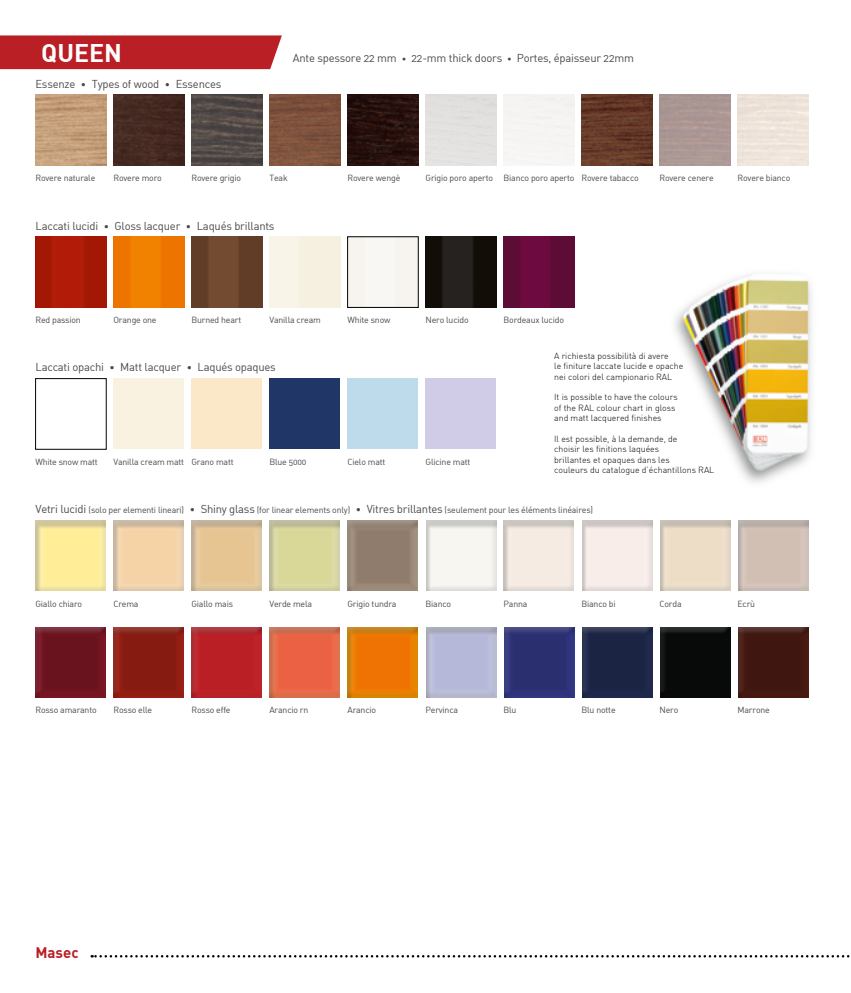
<style>
.page{position:relative;width:851px;height:993px;background:#fff}
.page>*{position:absolute;margin:0;border:0;box-sizing:border-box;transform-origin:0 0}
.t1{font:25px "DIN Bold Alternate";color:#fff}
.t2{font:15px "DIN Bold Alternate";color:#b91f25}
.t3{font:11.25px "DIN Regular Alternate";letter-spacing:-.02em;color:#4a4a49}
.t4{font:8.75px "DIN Regular Alternate";letter-spacing:-.02em;color:#4a4a49}
.t5{font:8.75px/10.5px "DIN Light Alternate";color:#000}
.s1{font-size:10px}
.s2{font-size:8.75px}
.s3{font-size:11.25px}
</style>
<div class="page">
<svg style="left:92px;top:955px;width:758px;height:2px"></svg>
<div style="left:0;top:35px;width:282px;height:34px;background:#b91f25"></div>
<img style="left:581px;top:95px;width:71px;height:71px">
<img style="left:347px;top:95px;width:71px;height:71px">
<img style="left:269px;top:95px;width:71px;height:71px">
<img style="left:191px;top:95px;width:71px;height:71px">
<img style="left:113px;top:95px;width:71px;height:71px">
<img style="left:35px;top:95px;width:71px;height:71px">
<img style="left:503px;top:236px;width:71px;height:71px">
<img style="left:425px;top:236px;width:71px;height:71px">
<img style="left:191px;top:236px;width:71px;height:71px">
<img style="left:113px;top:236px;width:71px;height:71px">
<img style="left:35px;top:236px;width:71px;height:71px">
<div style="left:425px;top:378px;width:71px;height:71px;background:#d0cce8"></div>
<div style="left:347px;top:378px;width:71px;height:71px;background:#bedbeb"></div>
<div style="left:269px;top:378px;width:71px;height:71px;background:#1f3666"></div>
<div style="left:191px;top:378px;width:71px;height:71px;background:#fae8c9"></div>
<div style="left:113px;top:378px;width:71px;height:71px;background:#f9f2e0"></div>
<div style="left:35px;top:378px;width:71px;height:71px;border:1px solid #000"></div>
<div style="left:343px;top:515px;width:82px;height:76px;background:#000;opacity:.11"></div>
<div style="left:259px;top:510px;width:92px;height:81px;background:#000;opacity:.22"></div>
<div style="left:262px;top:513px;width:84px;height:78px;background:#fff"></div>
<div style="left:265px;top:515px;width:82px;height:76px;background:#000;opacity:.11"></div>
<div style="left:180px;top:510px;width:94px;height:82px;background:#000;opacity:.22"></div>
<div style="left:184px;top:513px;width:84px;height:79px;background:#fff"></div>
<div style="left:187px;top:515px;width:83px;height:77px;background:#000;opacity:.11"></div>
<div style="left:102px;top:510px;width:94px;height:82px;background:#000;opacity:.22"></div>
<div style="left:106px;top:513px;width:84px;height:79px;background:#fff"></div>
<div style="left:109px;top:515px;width:83px;height:77px;background:#000;opacity:.11"></div>
<div style="left:24px;top:510px;width:94px;height:82px;background:#000;opacity:.22"></div>
<div style="left:28px;top:513px;width:84px;height:79px;background:#fff"></div>
<div style="left:31px;top:515px;width:83px;height:77px;background:#000;opacity:.11"></div>
<div style="left:733px;top:515px;width:82px;height:76px;background:#000;opacity:.11"></div>
<div style="left:648px;top:510px;width:94px;height:81px;background:#000;opacity:.22"></div>
<div style="left:652px;top:512px;width:84px;height:79px;background:#fff"></div>
<div style="left:655px;top:515px;width:83px;height:76px;background:#000;opacity:.11"></div>
<div style="left:570px;top:510px;width:94px;height:81px;background:#000;opacity:.22"></div>
<div style="left:574px;top:512px;width:84px;height:79px;background:#fff"></div>
<div style="left:577px;top:515px;width:83px;height:76px;background:#000;opacity:.11"></div>
<div style="left:492px;top:510px;width:94px;height:81px;background:#000;opacity:.22"></div>
<div style="left:496px;top:512px;width:84px;height:79px;background:#fff"></div>
<div style="left:499px;top:515px;width:83px;height:76px;background:#000;opacity:.11"></div>
<div style="left:414px;top:510px;width:94px;height:81px;background:#000;opacity:.22"></div>
<div style="left:418px;top:512px;width:84px;height:79px;background:#fff"></div>
<div style="left:421px;top:515px;width:83px;height:76px;background:#000;opacity:.11"></div>
<div style="left:343px;top:621px;width:82px;height:77px;background:#000;opacity:.11"></div>
<div style="left:259px;top:616px;width:92px;height:82px;background:#000;opacity:.22"></div>
<div style="left:262px;top:619px;width:84px;height:79px;background:#fff"></div>
<div style="left:265px;top:621px;width:82px;height:77px;background:#000;opacity:.11"></div>
<div style="left:181px;top:616px;width:93px;height:82px;background:#000;opacity:.22"></div>
<div style="left:184px;top:619px;width:84px;height:79px;background:#fff"></div>
<div style="left:187px;top:621px;width:83px;height:77px;background:#000;opacity:.11"></div>
<div style="left:103px;top:616px;width:93px;height:82px;background:#000;opacity:.22"></div>
<div style="left:106px;top:619px;width:84px;height:79px;background:#fff"></div>
<div style="left:109px;top:621px;width:83px;height:77px;background:#000;opacity:.11"></div>
<div style="left:25px;top:616px;width:93px;height:82px;background:#000;opacity:.22"></div>
<div style="left:28px;top:619px;width:84px;height:79px;background:#fff"></div>
<div style="left:31px;top:621px;width:83px;height:77px;background:#000;opacity:.11"></div>
<img style="left:675px;top:274px;width:137px;height:209px">
<div style="left:733px;top:621px;width:82px;height:77px;background:#000;opacity:.11"></div>
<div style="left:649px;top:616px;width:92px;height:82px;background:#000;opacity:.22"></div>
<div style="left:652px;top:619px;width:84px;height:79px;background:#fff"></div>
<div style="left:655px;top:621px;width:82px;height:77px;background:#000;opacity:.11"></div>
<div style="left:571px;top:616px;width:92px;height:82px;background:#000;opacity:.22"></div>
<div style="left:574px;top:619px;width:84px;height:79px;background:#fff"></div>
<div style="left:577px;top:621px;width:82px;height:77px;background:#000;opacity:.11"></div>
<div style="left:493px;top:616px;width:92px;height:82px;background:#000;opacity:.22"></div>
<div style="left:496px;top:619px;width:84px;height:79px;background:#fff"></div>
<div style="left:499px;top:621px;width:82px;height:77px;background:#000;opacity:.11"></div>
<div style="left:415px;top:616px;width:92px;height:82px;background:#000;opacity:.22"></div>
<div style="left:418px;top:619px;width:84px;height:79px;background:#fff"></div>
<div style="left:421px;top:621px;width:82px;height:77px;background:#000;opacity:.11"></div>
<h1 class="t1" style="left:41px;top:37px;width:82px">QUEEN</h1>
<p class="t3" style="left:35px;top:77px;width:187px">Essenze <span class="s1">•</span> Types of wood <span class="s1">•</span> Essences</p>
<p class="t3" style="left:293px;top:51px;width:342px">Ante spessore 22 mm <span class="s2">•</span> 22-mm thick doors <span class="s2">•</span> Portes, épaisseur 22mm</p>
<p class="t4" style="left:35px;top:173px;width:61px">Rovere naturale</p>
<p class="t4" style="left:113px;top:173px;width:50px">Rovere moro</p>
<p class="t4" style="left:191px;top:173px;width:51px">Rovere grigio</p>
<p class="t4" style="left:269px;top:173px;width:20px">Teak</p>
<p class="t4" style="left:347px;top:173px;width:54px">Rovere wengè</p>
<p class="t4" style="left:425px;top:173px;width:215px">Grigio poro aperto Bianco poro aperto Rovere tabacco</p>
<p class="t4" style="left:659px;top:173px;width:56px">Rovere cenere</p>
<p class="t4" style="left:737px;top:173px;width:54px">Rovere bianco</p>
<p class="t3" style="left:35px;top:218px;width:240px">Laccati lucidi <span class="s1">•</span> Gloss lacquer <span class="s1">•</span> Laqués brillants</p>
<p class="t4" style="left:35px;top:314px;width:47px">Red passion</p>
<p class="t4" style="left:113px;top:314px;width:45px">Orange one</p>
<p class="t4" style="left:191px;top:314px;width:51px">Burned heart</p>
<p class="t4" style="left:269px;top:314px;width:53px">Vanilla cream</p>
<p class="t4" style="left:347px;top:314px;width:44px">White snow</p>
<p class="t4" style="left:425px;top:314px;width:45px">Nero lucido</p>
<p class="t4" style="left:503px;top:314px;width:62px">Bordeaux lucido</p>
<p class="t3" style="left:35px;top:360px;width:242px">Laccati opachi <span class="s1">•</span> Matt lacquer <span class="s1">•</span> Laqués opaques</p>
<p class="t5" style="left:554px;top:350px;width:131px">A richiesta possibilità di avere<br>le finiture laccate lucide e opache nei colori del campionario RAL</p>
<p class="t5" style="left:554px;top:391px;width:125px">It is possible to have the colours of the RAL colour chart in gloss and matt lacquered finishes</p>
<p class="t5" style="left:554px;top:433px;width:161px">Il est possible, à la demande, de<br>choisir les finitions laquées<br>brillantes et opaques dans les<br>couleurs du catalogue d’échantillons RAL</p>
<p class="t4" style="left:35px;top:456px;width:64px">White snow matt</p>
<p class="t4" style="left:113px;top:456px;width:122px">Vanilla cream matt Grano matt</p>
<p class="t4" style="left:269px;top:456px;width:39px">Blue 5000</p>
<p class="t4" style="left:347px;top:456px;width:39px">Cielo matt</p>
<p class="t4" style="left:425px;top:456px;width:46px">Glicine matt</p>
<p class="t4" style="left:35px;top:504px;width:559px"><span class="s3">Vetri lucidi</span> (solo per elementi lineari) <span class="s1">•</span> <span class="s3">Shiny glass</span> (for linear elements only) <span class="s1">•</span> <span class="s3">Vitres brillantes</span> (seulement pour les éléments linéaires)</p>
<p class="t4" style="left:35px;top:598px;width:48px">Giallo chiaro</p>
<p class="t4" style="left:113px;top:598px;width:27px">Crema</p>
<p class="t4" style="left:191px;top:598px;width:43px">Giallo mais</p>
<p class="t4" style="left:269px;top:598px;width:44px">Verde mela</p>
<p class="t4" style="left:347px;top:598px;width:51px">Grigio tundra</p>
<p class="t4" style="left:425px;top:598px;width:27px">Bianco</p>
<p class="t4" style="left:503px;top:598px;width:25px">Panna</p>
<p class="t4" style="left:581px;top:598px;width:36px">Bianco bi</p>
<p class="t4" style="left:659px;top:598px;width:24px">Corda</p>
<p class="t4" style="left:737px;top:598px;width:19px">Ecrù</p>
<p class="t4" style="left:35px;top:704px;width:63px">Rosso amaranto</p>
<p class="t4" style="left:113px;top:704px;width:40px">Rosso elle</p>
<p class="t4" style="left:191px;top:704px;width:41px">Rosso effe</p>
<p class="t4" style="left:269px;top:704px;width:40px">Arancio rn</p>
<p class="t4" style="left:347px;top:704px;width:30px">Arancio</p>
<p class="t4" style="left:425px;top:704px;width:34px">Pervinca</p>
<p class="t4" style="left:503px;top:704px;width:15px">Blu</p>
<p class="t4" style="left:581px;top:704px;width:36px">Blu notte</p>
<p class="t4" style="left:659px;top:704px;width:20px">Nero</p>
<p class="t4" style="left:737px;top:704px;width:34px">Marrone</p>
<h2 class="t2" style="left:35px;top:941px;width:45px">Masec</h2>
</div>
